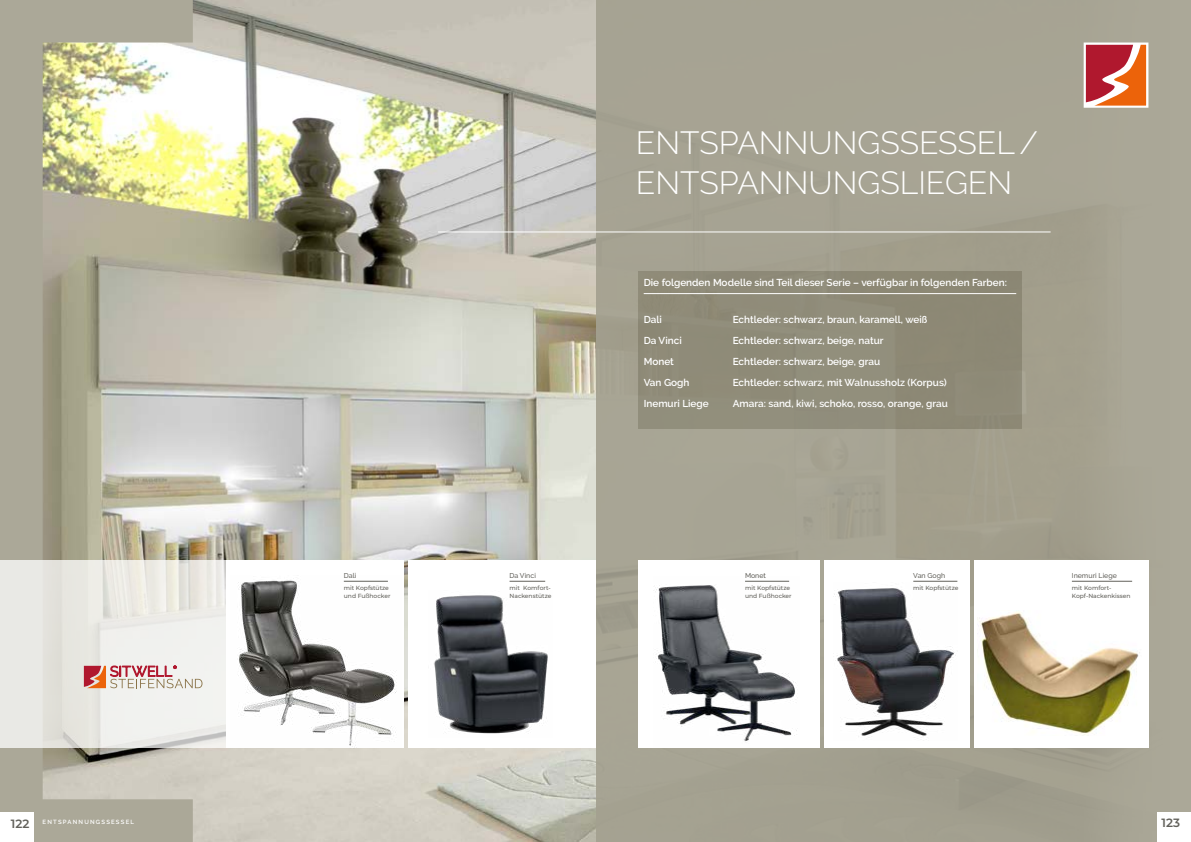
<style>
.page{position:relative;width:1191px;height:842px;background:#fff}
.page>*{position:absolute;margin:0;border:0;box-sizing:border-box;transform-origin:0 0}
.t1{font:300 32px/40px "Raleway";color:#fff}
.t2{font:600 12px "Montserrat";color:#62615b}
.t3{font:600 10px "Raleway";color:#fff}
.t4{font:500 7px "Raleway";color:#62615b}
.t5{font:500 6px/8px "Montserrat";color:#62615b}
.t6{font:600 6px "Raleway";letter-spacing:.2em;color:#fff}
</style>
<div class="page">
<img style="left:193px;top:0;width:402px;height:842px">
<div style="left:595px;top:0;width:596px;height:842px;background:#aba898"></div>
<div style="left:824px;top:561px;width:145px;height:187px;background:#fff"></div>
<div style="left:408px;top:561px;width:187px;height:187px;background:#fff"></div>
<div style="left:227px;top:561px;width:177px;height:187px;background:#fff"></div>
<div style="left:638px;top:561px;width:182px;height:187px;background:#fff"></div>
<svg style="left:0;top:0;width:193px;height:842px;background:#bbb9a2"></svg>
<svg style="left:0;top:561px;width:227px;height:187px;fill:#e9e9e5"></svg>
<svg style="left:84px;top:666px;width:118px;height:22px"></svg>
<hr style="left:438px;top:231px;width:612px;height:1px;background:#fff">
<svg style="left:1083px;top:42px;width:66px;height:66px;background:#d67160"></svg>
<img style="left:238px;top:580px;width:159px;height:168px">
<hr style="left:344px;top:581px;width:44px;height:1px;background:#62615b">
<div style="left:973px;top:561px;width:175px;height:187px;background:#fff"></div>
<img style="left:655px;top:580px;width:142px;height:162px">
<hr style="left:745px;top:581px;width:44px;height:1px;background:#62615b">
<img style="left:434px;top:595px;width:114px;height:139px">
<hr style="left:509px;top:581px;width:36px;height:1px;background:#62615b">
<hr style="left:913px;top:581px;width:44px;height:1px;background:#62615b">
<img style="left:834px;top:588px;width:122px;height:149px">
<img style="left:979px;top:611px;width:161px;height:124px">
<hr style="left:1071px;top:581px;width:61px;height:1px;background:#62615b">
<div style="left:638px;top:271px;width:384px;height:158px;background:#8f8b78"></div>
<hr style="left:643px;top:293px;width:373px;height:1px;background:#fff">
<div style="left:1157px;top:812px;width:34px;height:30px;background:#fff"></div>
<div style="left:0;top:812px;width:34px;height:30px;background:#fff"></div>
<h1 class="t1" style="left:636px;top:122px;width:404px">ENTSPANNUNGSSESSEL /<br>ENTSPANNUNGSLIEGEN</h1>
<p class="t4" style="left:344px;top:571px;width:14px">Dali</p>
<p class="t5" style="left:344px;top:583px;width:48px">mit Kopfstütze und Fußhocker</p>
<p class="t4" style="left:509px;top:571px;width:28px">Da Vinci</p>
<p class="t5" style="left:509px;top:583px;width:43px">mit Komfort-<br>Nackenstütze</p>
<p class="t3" style="left:643px;top:277px;width:365px">Die folgenden Modelle sind Teil dieser Serie – verfügbar in folgenden Farben:</p>
<p class="t3" style="left:643px;top:314px;width:20px">Dali</p>
<p class="t3" style="left:732px;top:314px;width:196px">Echtleder: schwarz, braun, karamell, weiß</p>
<p class="t3" style="left:643px;top:335px;width:40px">Da Vinci</p>
<p class="t3" style="left:732px;top:335px;width:152px">Echtleder: schwarz, beige, natur</p>
<p class="t3" style="left:643px;top:356px;width:32px">Monet</p>
<p class="t3" style="left:732px;top:356px;width:149px">Echtleder: schwarz, beige, grau</p>
<p class="t3" style="left:643px;top:377px;width:47px">Van Gogh</p>
<p class="t3" style="left:732px;top:377px;width:216px">Echtleder: schwarz, mit Walnussholz (Korpus)</p>
<p class="t3" style="left:643px;top:398px;width:67px">Inemuri Liege</p>
<p class="t3" style="left:732px;top:398px;width:217px">Amara: sand, kiwi, schoko, rosso, orange, grau</p>
<p class="t4" style="left:745px;top:571px;width:22px">Monet</p>
<p class="t5" style="left:745px;top:583px;width:48px">mit Kopfstütze und Fußhocker</p>
<p class="t4" style="left:913px;top:571px;width:33px">Van Gogh</p>
<p class="t5" style="left:913px;top:583px;width:47px">mit Kopfstütze</p>
<p class="t4" style="left:1071px;top:571px;width:47px">Inemuri Liege</p>
<p class="t5" style="left:1071px;top:583px;width:60px">mit Komfort-<br>Kopf-Nackenkissen</p>
<p class="t2" style="left:11px;top:815px;width:20px">122</p>
<p class="t2" style="left:1161px;top:815px;width:20px">123</p>
<p class="t6" style="left:43px;top:819px;width:93px">ENTSPANNUNGSSESSEL</p>
</div>
